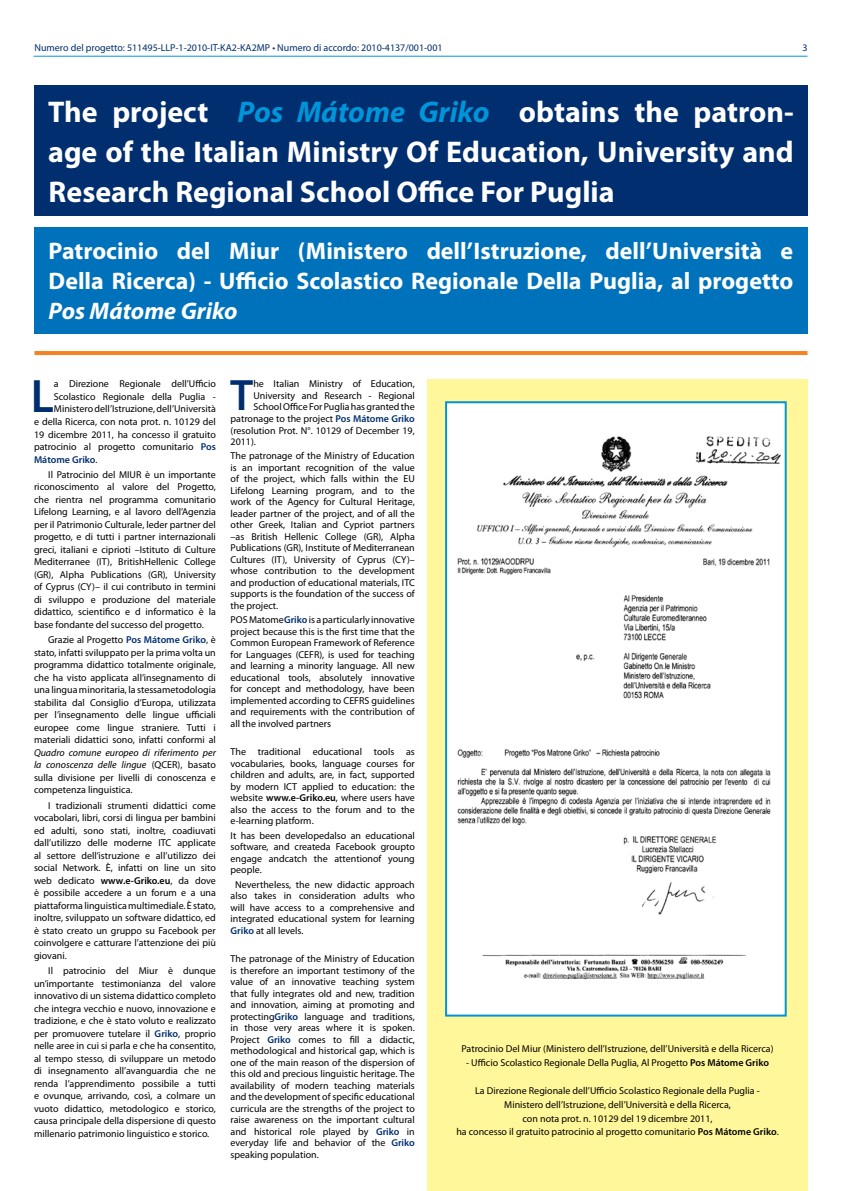
<style>
.page{position:relative;width:842px;height:1191px;background:#fff}
.page>*{position:absolute;margin:0;border:0;box-sizing:border-box;transform-origin:0 0}
.t1{font:600 47.1px "Myriad Pro";color:#002e6e}
.t2{font:600 44.1px "Myriad Pro";color:#002e6e}
.t3{font:700 30px/40px "Myriad Pro";color:#fff;text-align:justify}
.t4{font:700 24px/30px "Myriad Pro";color:#fff}
.t5{font:italic 700 24px "Myriad Pro";color:#fff}
.t6{font:10px/11.5px "Myriad Pro";color:#000;text-align:justify}
.t7{font:10px "Myriad Pro";color:#002e6e}
.t8{font:600 10px "Myriad Pro";color:#002e6e}
.s1{font-style:italic;color:#0095da}
.s2{font-weight:600;color:#002e6e}
.s3{font-weight:400;color:#000}
.s4{font-style:italic}
.s5{font-weight:600}
</style>
<div class="page">
<div style="left:427px;top:380px;width:381px;height:811px;background:#fff799"></div>
<div style="left:446px;top:402px;width:340px;height:613px;background:#fff"></div>
<img style="left:457px;top:436px;width:324px;height:544px">
<div style="left:445px;top:401px;width:342px;height:615px;border:2px solid #0095da"></div>
<div style="left:34px;top:227px;width:773px;height:106px;background:#0072bc"></div>
<div style="left:34px;top:85px;width:774px;height:131px;background:#002e6e"></div>
<hr style="left:34px;top:351px;width:773px;height:4px;background:#f58220">
<hr style="left:34px;top:56px;width:773px;height:1px;background:#0095da">
<p class="t7" style="left:34px;top:42px;width:410px">Numero del progetto: 511495-LLP-1-2010-IT-KA2-KA2MP • Numero di accordo: 2010-4137/001-001</p>
<p class="t7" style="left:802px;top:42px;width:7px">3</p>
<h3 class="t3" style="left:48px;top:91px;width:747px">The project <span class="s1">Pos Mátome Griko</span> obtains the patron&shy;age of the Italian Ministry Of Education, university and research Regional School Office For Puglia</h3>
<h3 class="t4" style="left:49px;top:235px;width:746px">Patrocinio del miur (ministero dell’istruzione, dell’università e<br>Della Ricerca) - Ufficio Scolastico Regionale Della Puglia, al progetto</h3>
<h3 class="t5" style="left:49px;top:295px;width:191px">Pos Mátome Griko</h3>
<h1 class="t1" style="left:31px;top:367px;width:25px">L</h1>
<p class="t6" style="left:54px;top:378px;width:163px">a Direzione Regionale dell’Ufficio</p>
<p class="t6" style="left:54px;top:391px;width:163px">Scolastico Regionale della Puglia -</p>
<p class="t6" style="left:54px;top:403px;width:163px">Ministero dell’Istruzione, dell’Università</p>
<p class="t6" style="left:34px;top:416px;width:183px">e della Ricerca, con nota prot. n. 10129 del</p>
<p class="t6" style="left:34px;top:428px;width:183px">19 dicembre 2011, ha concesso il gratuito</p>
<p class="t6" style="left:34px;top:441px;width:183px">patrocinio al progetto comunitario <span class="s2">Pos</span></p>
<p class="t8" style="left:34px;top:453px;width:65px">Mátome Griko<span class="s3">.</span></p>
<p class="t6" style="left:34px;top:468px;width:183px;line-height:12.5px;text-indent:14px">Il Patrocinio del MIUR è un importante riconoscimento al valore del Progetto, che rientra nel programma comunitario Lifelong Learning, e al lavoro dell’Agenzia per il Patrimonio Culturale, leder partner del progetto, e di tutti i partner internazionali greci, italiani e ciprioti –Istituto di Culture Mediterranee (IT), BritishHellenic College (GR), Alpha Publications (GR), University of Cyprus (CY)– il cui contributo in termini di sviluppo e produzione del materiale didattico, scientifico e d informatico è la base fondante del successo del progetto.</p>
<p class="t6" style="left:34px;top:633px;width:183px;line-height:12.5px;text-indent:14px">Grazie al Progetto <span class="s2">Pos Mátome Griko</span>, è stato, infatti sviluppato per la prima volta un programma didattico totalmente originale, che ha visto applicata all’insegnamento di una lingua minoritaria, la stessametodologia stabilita dal Consiglio d’Europa, utilizzata per l’insegnamento delle lingue ufficiali europee come lingue straniere. Tutti i materiali didattici sono, infatti conformi al</p>
<p class="t6" style="left:34px;top:746px;width:183px;line-height:12.5px"><span class="s4">Quadro comune europeo di riferimento per la conoscenza delle lingue</span> (QCER), basato sulla divisione per livelli di conoscenza e competenza linguistica.</p>
<p class="t6" style="left:34px;top:799px;width:183px;line-height:12.5px;text-indent:14px">I tradizionali strumenti didattici come vocabolari, libri, corsi di lingua per bambini ed adulti, sono stati, inoltre, coadiuvati dall’utilizzo delle moderne ITC applicate al settore dell’istruzione e all’utilizzo dei social Network. È, infatti on line un sito web dedicato <span class="s5">www.e-Griko.eu</span>, da dove è possibile accedere a un forum e a una piattaforma linguistica multimediale. È stato, inoltre, sviluppato un software didattico, ed è stato creato un gruppo su Facebook per coinvolgere e catturare l’attenzione dei più giovani.</p>
<p class="t6" style="left:34px;top:964px;width:183px;line-height:12.5px;text-indent:14px">Il patrocinio del Miur è dunque un’importante testimonianza del valore innovativo di un sistema didattico completo che integra vecchio e nuovo, innovazione e tradizione, e che è stato voluto e realizzato per promuovere tutelare il <span class="s2">Griko</span>, proprio nelle aree in cui si parla e che ha consentito, al tempo stesso, di sviluppare un metodo di insegnamento all’avanguardia che ne renda l’apprendimento possibile a tutti e ovunque, arrivando, così, a colmare un vuoto didattico, metodologico e storico, causa principale della dispersione di questo millenario patrimonio linguistico e storico.</p>
<h2 class="t2" style="left:230px;top:367px;width:25px">T</h2>
<p class="t6" style="left:253px;top:378px;width:163px">he Italian Ministry of Education,</p>
<p class="t6" style="left:253px;top:390px;width:163px">University and Research - Regional</p>
<p class="t6" style="left:253px;top:401px;width:163px">School Office For Puglia has granted the</p>
<p class="t6" style="left:231px;top:413px;width:186px">patronage to the project <span class="s2">Pos Mátome Griko</span></p>
<p class="t6" style="left:231px;top:424px;width:186px">(resolution Prot. N°. 10129 of December 19,</p>
<p class="t6" style="left:231px;top:436px;width:27px">2011).</p>
<p class="t6" style="left:231px;top:450px;width:186px">The patronage of the Ministry of Education is an important recognition of the value of the project, which falls within the EU Lifelong Learning program, and to the work of the Agency for Cultural Heritage, leader partner of the project, and of all the other Greek, Italian and Cypriot partners –as British Hellenic College (GR), Alpha Publications (GR), Institute of Mediterranean Cultures (IT), University of Cyprus (CY)– whose contribution to the development and production of educational materials, ITC supports is the foundation of the success of the project.</p>
<p class="t6" style="left:231px;top:614px;width:186px">POS Matome<span class="s2">Griko</span> is a particularly innovative project because this is the first time that the Common European Framework of Reference for Languages (CEFR), is used for teaching and learning a minority language. All new educational tools, absolutely innovative for concept and methodology, have been implemented according to CEFRS guidelines and requirements with the contribution of all the involved partners</p>
<p class="t6" style="left:231px;top:746px;width:186px">The traditional educational tools as vocabularies, books, language courses for children and adults, are, in fact, supported by modern ICT applied to education: the website <span class="s5">www.e-Griko.eu</span>, where users have also the access to the forum and to the e-learning platform.</p>
<p class="t6" style="left:231px;top:829px;width:186px">It has been developedalso an educational software, and createda Facebook groupto engage andcatch the attentionof young people.</p>
<p class="t6" style="left:231px;top:878px;width:186px;text-indent:5px">Nevertheless, the new didactic approach also takes in consideration adults who will have access to a comprehensive and integrated educational system for learning <span class="s2">Griko</span> at all levels.</p>
<p class="t6" style="left:231px;top:953px;width:186px">The patronage of the Ministry of Education is therefore an important testimony of the value of an innovative teaching system that fully integrates old and new, tradition and innovation, aiming at promoting and protecting<span class="s2">Griko</span> language and traditions, in those very areas where it is spoken.<br>Project <span class="s2">Griko</span> comes to fill a didactic, methodological and historical gap, which is one of the main reason of the dispersion of this old and precious linguistic heritage. The availability of modern teaching materials and the development of specific educational curricula are the strengths of the project to raise awareness on the important cultural and historical role played by <span class="s2">Griko</span> in everyday life and behavior of the <span class="s2">Griko </span>speaking population.</p>
<p class="t6" style="left:461px;top:1043px;width:314px">Patrocinio Del Miur (Ministero dell’Istruzione, dell’Università e della Ricerca)</p>
<p class="t6" style="left:466px;top:1057px;width:305px">- Ufficio Scolastico Regionale Della Puglia, Al Progetto <span class="s5">Pos Mátome Griko</span></p>
<p class="t6" style="left:456px;top:1083px;width:324px;line-height:13.8px;text-align:center">La Direzione Regionale dell’Ufficio Scolastico Regionale della Puglia - Ministero dell’Istruzione, dell’Università e della Ricerca,<br>con nota prot. n. 10129 del 19 dicembre 2011,<br>ha concesso il gratuito patrocinio al progetto comunitario <span class="s5">Pos Mátome Griko</span>.</p>
</div>
